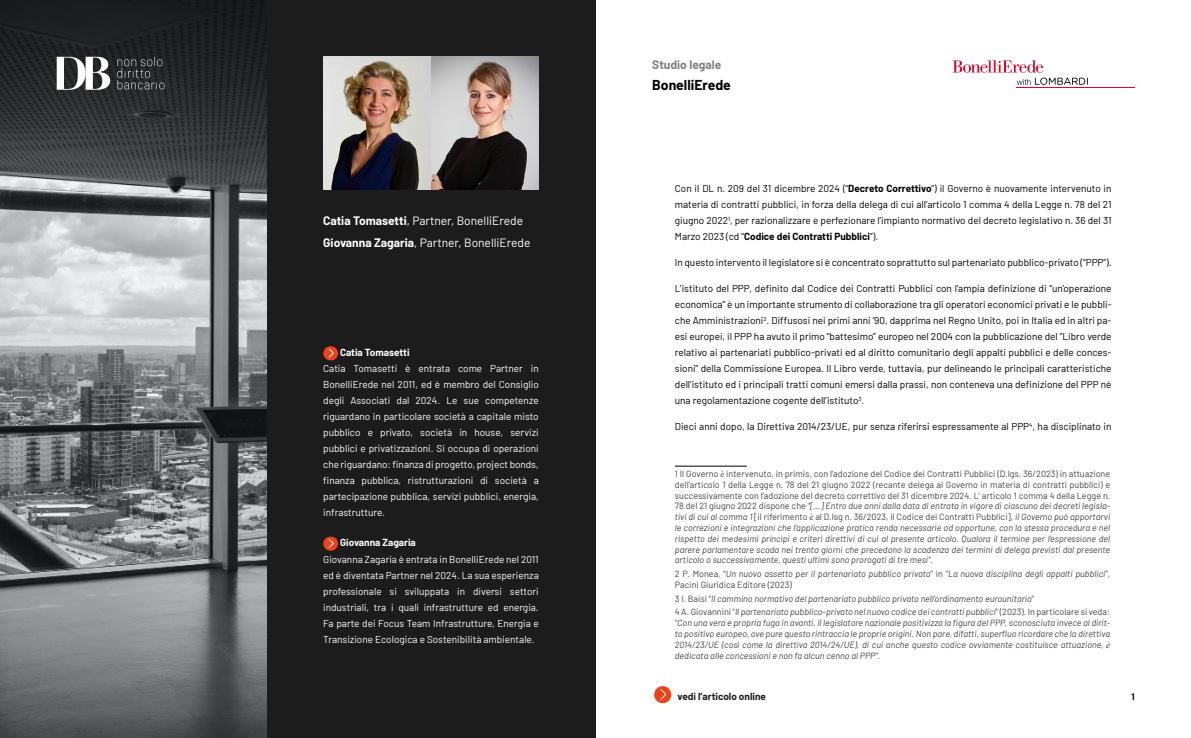
<style>
.page{position:relative;width:1191px;height:738px;background:#fff}
.page>*{position:absolute;margin:0;border:0;box-sizing:border-box;transform-origin:0 0}
.t1{font:700 14px "Barlow";color:#000}
.t2{font:12px/22px "Barlow";color:#fff}
.t3{font:700 12px "Barlow";color:#808080}
.t4{font:10px/16px "Barlow";color:#000;text-align:justify}
.t5{font:10px/16px "Barlow";color:#fff;text-align:justify}
.t6{font:700 10px "Barlow";color:#fff}
.t7{font:700 10px "Barlow";color:#1c1c1c}
.t8{font:italic 9px/10.8px "Barlow";color:#444;text-align:justify}
.t9{font:700 9px "Barlow";color:#000}
.s1{font-weight:700}
.s2{font-style:normal}
.s3{font-family:"Times New Roman";font-style:normal}
.s4{font-family:"Times New Roman"}
</style>
<div class="page">
<svg style="left:654px;top:686px;width:18px;height:17px"></svg>
<svg style="left:952px;top:60px;width:136px;height:25px"></svg>
<hr style="left:1016px;top:87px;width:118px;height:1px;background:#dd052b">
<img style="left:0;top:0;width:266px;height:737px">
<div style="left:266px;top:0;width:329px;height:737px;background:#1c1c1c"></div>
<img style="left:323px;top:57px;width:216px;height:132px">
<svg style="left:323px;top:346px;width:15px;height:14px"></svg>
<svg style="left:117px;top:57px;width:47px;height:32px;background:#3b3c3e"></svg>
<svg style="left:57px;top:57px;width:53px;height:33px"></svg>
<svg style="left:323px;top:536px;width:15px;height:14px"></svg>
<hr style="left:675px;top:465px;width:72px;height:1px;background:#000">
<h2 class="t2" style="left:323px;top:208px;width:209px"><span class="s1">Catia Tomasetti</span>, Partner, BonelliErede<br><span class="s1">Giovanna Zagaria</span>, Partner, BonelliErede</h2>
<p class="t6" style="left:340px;top:345px;width:71px">Catia Tomasetti</p>
<p class="t5" style="left:323px;top:359px;width:217px">Catia Tomasetti è entrata come Partner in BonelliErede nel 2011, ed è membro del Consiglio degli Associati dal 2024. Le sue competenze riguardano in particolare società a capitale misto pubblico e privato, società in house, servizi pubblici e privatizzazioni. Si occupa di operazioni che riguardano: finanza di progetto, project bonds, finanza pubblica, ristrutturazioni di società a partecipazione pubblica, servizi pubblici, energia, infrastrutture.</p>
<p class="t6" style="left:340px;top:535px;width:77px">Giovanna Zagaria</p>
<p class="t5" style="left:323px;top:549px;width:217px">Giovanna Zagaria è entrata in BonelliErede nel 2011 ed è diventata Partner nel 2024. La sua esperienza professionale si sviluppata in diversi settori industriali, tra i quali infrastrutture ed energia.<br>Fa parte dei Focus Team Infrastrutture, Energia e Transizione Ecologica e Sostenibilità ambientale.</p>
<h2 class="t3" style="left:652px;top:55px;width:71px">Studio legale</h2>
<h1 class="t1" style="left:652px;top:75px;width:80px">BonelliErede</h1>
<p class="t4" style="left:675px;top:179px;width:438px">Con il DL n. 209 del 31 dicembre 2024 (“<span class="s1">Decreto Correttivo</span>”) il Governo è nuovamente intervenuto in materia di contratti pubblici, in forza della delega di cui all’articolo 1 comma 4 della Legge n. 78 del 21 giugno 2022<sup>1</sup>, per razionalizzare e perfezionare l’impianto normativo del decreto legislativo n. 36 del 31<br>Marzo 2023 (cd “<span class="s1">Codice dei Contratti Pubblici</span>”).</p>
<p class="t4" style="left:675px;top:253px;width:438px">In questo intervento il legislatore si è concentrato soprattutto sul partenariato pubblico-privato (“PPP”).</p>
<p class="t4" style="left:675px;top:279px;width:438px">L’istituto del PPP, definito dal Codice dei Contratti Pubblici con l’ampia definizione di “un’operazione economica” è un importante strumento di collaborazione tra gli operatori economici privati e le pubbli&shy;che Amministrazioni<sup>2</sup>. Diffusosi nei primi anni ‘90, dapprima nel Regno Unito, poi in Italia ed in altri pa&shy;esi europei, il PPP ha avuto il primo “battesimo” europeo nel 2004 con la pubblicazione del “Libro verde relativo ai partenariati pubblico-privati ed al diritto comunitario degli appalti pubblici e delle conces&shy;sioni” della Commissione Europea. Il Libro verde, tuttavia, pur delineando le principali caratteristiche dell’istituto ed i principali tratti comuni emersi dalla prassi, non conteneva una definizione del PPP né una regolamentazione cogente dell’istituto<sup>3</sup>.</p>
<p class="t4" style="left:675px;top:417px;width:438px">Dieci anni dopo, la Direttiva 2014/23/UE, pur senza riferirsi espressamente al PPP<sup>4</sup>, ha disciplinato in</p>
<p class="t8" style="left:675px;top:467px;width:437px"><span class="s2">1 Il Governo</span> <span class="s3">è</span> <span class="s2">intervenuto, in primis, con l’adozione del Codice dei Contratti Pubblici (D.lgs. 36/2023) in attuazione dell’articolo 1 della Legge n. 78 del 21 giugno 2022 (recante delega al Governo in materia di contratti pubblici) e successivamente con l’adozione del decreto correttivo del 31 dicembre 2024. L’ articolo 1 comma 4 della Legge n.<br>78 del 21 giugno 2022 dispone che</span> “[…] Entro due anni dalla data di entrata in vigore di ciascuno dei decreti legisla&shy;tivi di cui al comma 1 <span class="s2">[il riferimento</span> <span class="s3">è</span> <span class="s2">al D.lsg n. 36/2023, il Codice dei Contratti Pubblici]</span>, il Governo può apportarvi le correzioni e integrazioni che l’applicazione pratica renda necessarie od opportune, con la stessa procedura e nel rispetto dei medesimi princìpi e criteri direttivi di cui al presente articolo. Qualora il termine per l’espressione del parere parlamentare scada nei trenta giorni che precedono la scadenza dei termini di delega previsti dal presente articolo o successivamente, questi ultimi sono prorogati di tre mesi”.</p>
<p class="t8" style="left:675px;top:567px;width:437px"><span class="s2">2 P. Monea, “</span>Un nuovo assetto per il partenariato pubblico privato<span class="s2">” in “</span>La nuova disciplina degli appalti pubblici<span class="s2">”,<br>Pacini Giuridica Editore (2023)</span></p>
<p class="t8" style="left:675px;top:590px;width:437px;line-height:13.6px"><span class="s2">3 I. Baisi “</span>Il cammino normativo del partenariato pubblico privato nell’ordinamento eurounitario<span class="s2">”<br>4 A. Giovannini “</span>Il partenariato pubblico-privato nel nuovo codice dei contratti pubblici<span class="s2">” (2023). In particolare si veda:</span></p>
<p class="t8" style="left:675px;top:616px;width:437px"><span class="s2">“</span>Con una vera e propria fuga in avanti, il legislatore nazionale positivizza la figura del PPP, sconosciuta invece al dirit&shy;to positivo europeo, ove pure questo rintraccia le proprie origini. Non pare, difatti, superfluo ricordare che la direttiva 2014/23/UE (così come la direttiva 2014/24/UE), di cui anche questo codice ovviamente costituisce attuazione, <span class="s4">è </span>dedicata alle concessioni e non fa alcun cenno al PPP”.</p>
<p class="t7" style="left:677px;top:688px;width:90px">vedi l’articolo online</p>
<p class="t9" style="left:1131px;top:689px;width:5px">1</p>
</div>
